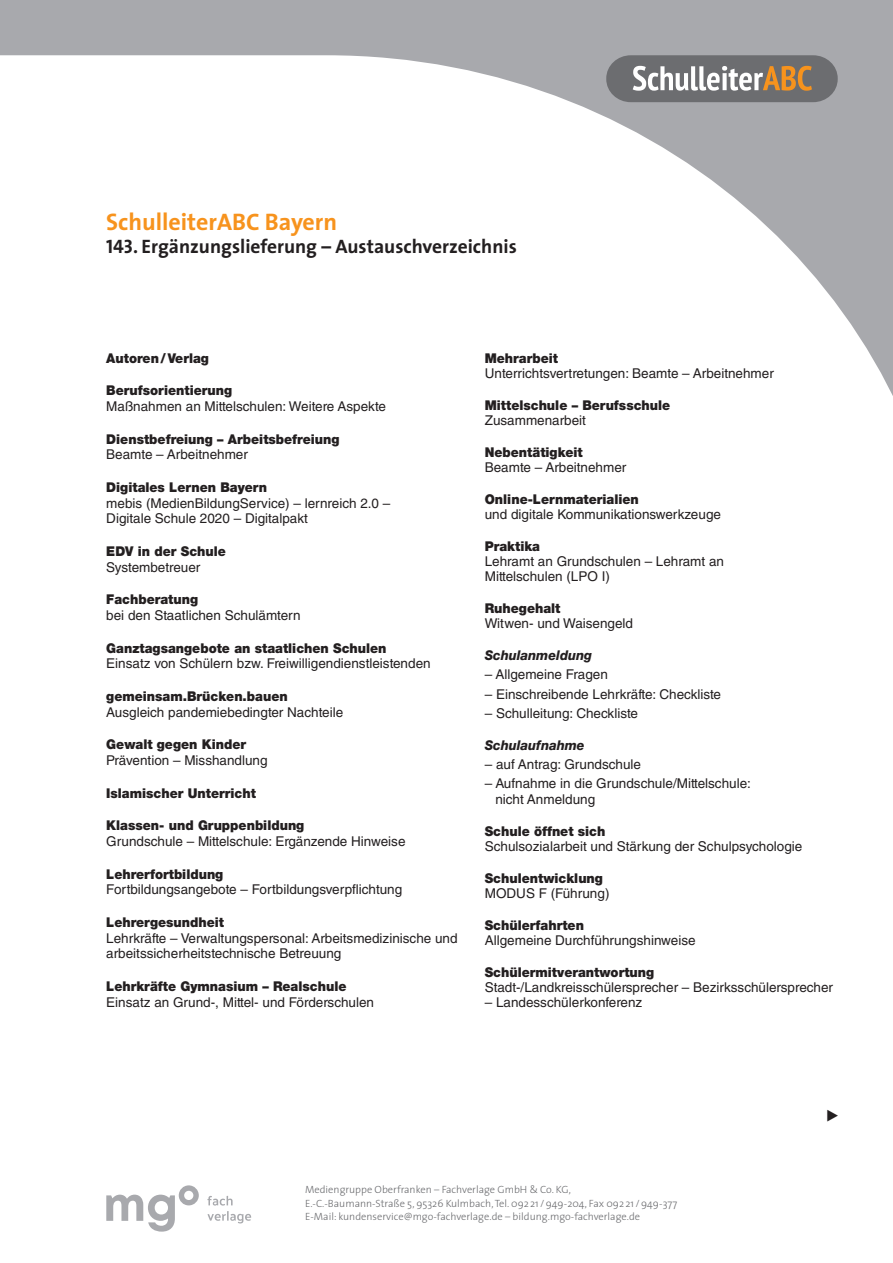
<style>
.page{position:relative;width:893px;height:1263px;background:#a8a9ad}
.page>*{position:absolute;margin:0;border:0;box-sizing:border-box;transform-origin:0 0}
.t1{font:700 24px "The Sans";color:#f7931d}
.t2{font:700 19.5px "The Sans";color:#231f20}
.t3{font:13.5px/15.6px "Helvetica LT Std";color:#231f20}
.t4{font:900 13.5px/15.6px "Helvetica Neue LT Std";color:#231f20;scale:.95 1}
.t5{font:italic 800 13.5px "Helvetica Neue LT Std";color:#231f20;scale:.95 1}
.t6{font:300 10.5px/13.5px "The Sans";color:#6c6d70}
.s1{font-family:"The Sans Bold Caps";font-weight:400}
.s2{font-family:"Helvetica Neue LT Std";font-weight:900}
.s3{font-family:"Helvetica LT Std";font-weight:400}
</style>
<div class="page">
<div style="left:0;top:55px;width:893px;height:1208px;background:#fff"></div>
<svg style="left:606px;top:55px;width:232px;height:47px;background:#898480"></svg>
<svg style="left:106px;top:1185px;width:145px;height:46px"></svg>
<svg style="left:827px;top:1110px;width:11px;height:11px"></svg>
<p class="t1" style="left:106px;top:202px;width:233px">SchulleiterABC Bayern</p>
<p class="t2" style="left:106px;top:230px;width:412px"><span class="s1">143</span>. Ergänzungslieferung – Austauschverzeichnis</p>
<p class="t4" style="left:106px;top:350px;width:110px">Autoren/Verlag</p>
<p class="t3" style="left:106px;top:383px;width:281px"><span class="s2">Berufsorientierung<br></span>Maßnahmen an Mittelschulen: Weitere Aspekte</p>
<p class="t4" style="left:106px;top:431px;width:247px">Dienstbefreiung – Arbeitsbefreiung<br><span class="s3">Beamte – Arbeitnehmer</span></p>
<p class="t3" style="left:106px;top:479px;width:286px"><span class="s2">Digitales Lernen Bayern<br></span>mebis (MedienBildungService) – lernreich 2.0 –<br>Digitale Schule 2020 – Digitalpakt</p>
<p class="t4" style="left:106px;top:543px;width:128px">EDV in der Schule<br><span class="s3">Systembetreuer</span></p>
<p class="t3" style="left:106px;top:592px;width:196px"><span class="s2">Fachberatung<br></span>bei den Staatlichen Schulämtern</p>
<p class="t3" style="left:106px;top:640px;width:326px"><span class="s2">Ganztagsangebote an staatlichen Schulen<br></span>Einsatz von Schülern bzw. Freiwilligendienstleistenden</p>
<p class="t3" style="left:106px;top:688px;width:238px"><span class="s2">gemeinsam.Brücken.bauen<br></span>Ausgleich pandemiebedingter Nachteile</p>
<p class="t3" style="left:106px;top:737px;width:163px"><span class="s2">Gewalt gegen Kinder<br></span>Prävention – Misshandlung</p>
<p class="t4" style="left:106px;top:785px;width:159px">Islamischer Unterricht</p>
<p class="t3" style="left:106px;top:818px;width:301px"><span class="s2">Klassen- und Gruppenbildung<br></span>Grundschule – Mittelschule: Ergänzende Hinweise</p>
<p class="t3" style="left:106px;top:866px;width:297px"><span class="s2">Lehrerfortbildung<br></span>Fortbildungsangebote – Fortbildungsverpflichtung</p>
<p class="t3" style="left:106px;top:914px;width:353px"><span class="s2">Lehrergesundheit<br></span>Lehrkräfte – Verwaltungspersonal: Arbeitsmedizinische und arbeitssicherheitstechnische Betreuung</p>
<p class="t3" style="left:106px;top:978px;width:269px"><span class="s2">Lehrkräfte Gymnasium – Realschule<br></span>Einsatz an Grund-, Mittel- und Förderschulen</p>
<p class="t3" style="left:485px;top:350px;width:291px;line-height:15px"><span class="s2">Mehrarbeit<br></span>Unterrichtsvertretungen: Beamte – Arbeitnehmer</p>
<p class="t4" style="left:485px;top:397px;width:197px;line-height:15px">Mittelschule – Berufsschule<br><span class="s3">Zusammenarbeit</span></p>
<p class="t3" style="left:485px;top:444px;width:143px;line-height:15px"><span class="s2">Nebentätigkeit<br></span>Beamte – Arbeitnehmer</p>
<p class="t3" style="left:485px;top:492px;width:238px;line-height:15px"><span class="s2">Online-Lernmaterialien<br></span>und digitale Kommunikationswerkzeuge</p>
<p class="t3" style="left:485px;top:539px;width:241px;line-height:15px"><span class="s2">Praktika<br></span>Lehramt an Grundschulen – Lehramt an<br>Mittelschulen (LPO I)</p>
<p class="t3" style="left:485px;top:601px;width:150px;line-height:15px"><span class="s2">Ruhegehalt<br></span>Witwen- und Waisengeld</p>
<p class="t5" style="left:485px;top:647px;width:115px">Schulanmeldung</p>
<p class="t3" style="left:485px;top:667px;width:125px">– Allgemeine Fragen</p>
<p class="t3" style="left:485px;top:686px;width:238px">– Einschreibende Lehrkräfte: Checkliste</p>
<p class="t3" style="left:485px;top:705px;width:155px">– Schulleitung: Checkliste</p>
<p class="t5" style="left:485px;top:737px;width:107px">Schulaufnahme</p>
<p class="t3" style="left:485px;top:757px;width:158px">– auf Antrag: Grundschule</p>
<p class="t3" style="left:495px;top:776px;width:257px;line-height:15px;text-indent:-11px">– Aufnahme in die Grundschule/Mittelschule: nicht Anmeldung</p>
<p class="t3" style="left:485px;top:823px;width:319px;line-height:15px"><span class="s2">Schule öffnet sich<br></span>Schulsozialarbeit und Stärkung der Schulpsychologie</p>
<p class="t4" style="left:485px;top:870px;width:133px;line-height:15px">Schulentwicklung<br><span class="s3">MODUS F (Führung)</span></p>
<p class="t3" style="left:485px;top:917px;width:212px;line-height:15px"><span class="s2">Schülerfahrten<br></span>Allgemeine Durchführungshinweise</p>
<p class="t3" style="left:485px;top:964px;width:350px;line-height:15px"><span class="s2">Schülermitverantwortung<br></span>Stadt-/Landkreisschülersprecher – Bezirksschülersprecher</p>
<p class="t3" style="left:485px;top:994px;width:159px">– Landesschülerkonferenz</p>
<p class="t6" style="left:305px;top:1183px;width:267px">Mediengruppe Oberfranken – Fachverlage GmbH &amp; Co. KG,</p>
<p class="t6" style="left:305px;top:1196px;width:374px">E.-C.-Baumann-Straße 5, 95326 Kulmbach, Tel. 092 21 /949-204, Fax 092 21 /949-377<br>E-Mail: kundenservice@mgo-fachverlage.de – bildung.mgo-fachverlage.de</p>
</div>
